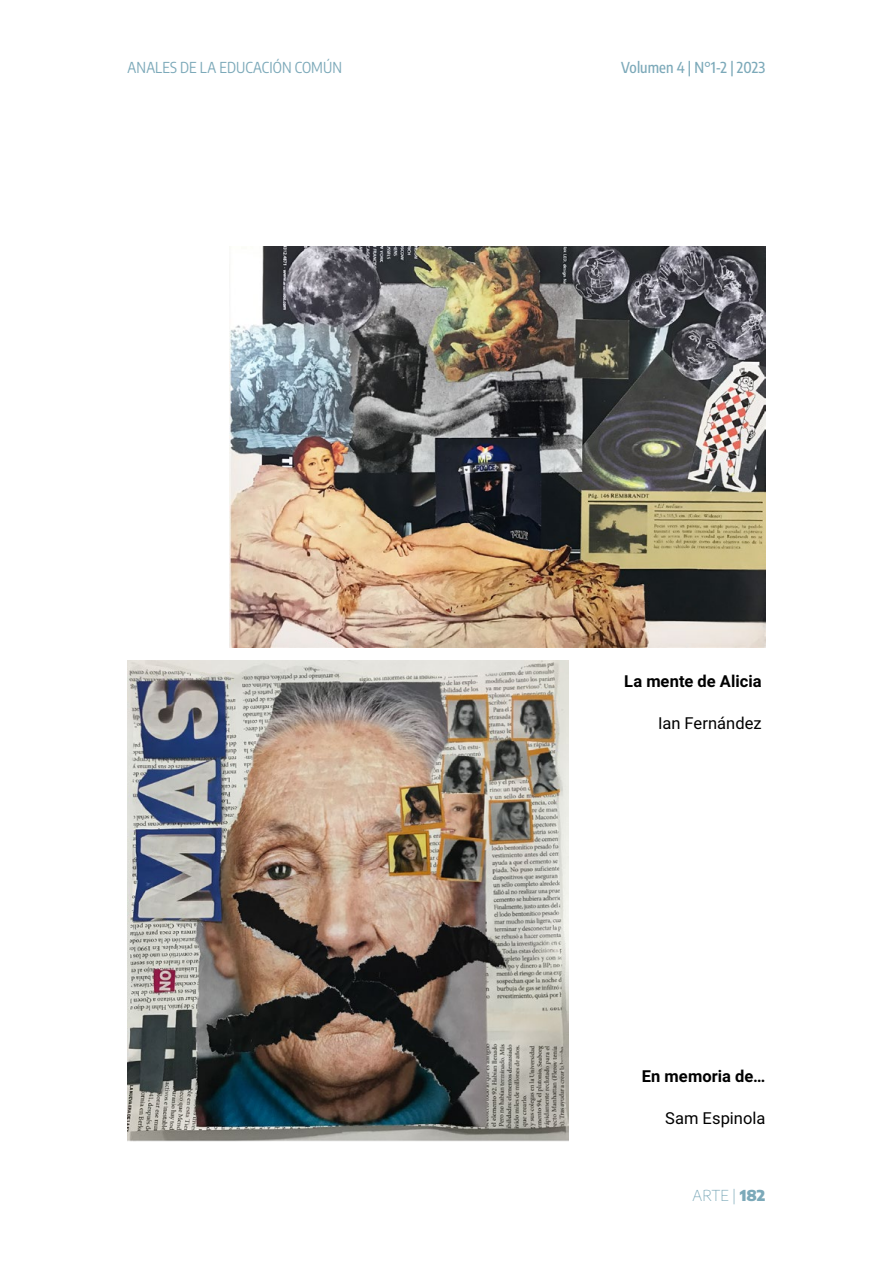
<style>
.page{position:relative;width:893px;height:1263px;background:#fff}
.page>*{position:absolute;margin:0;border:0;box-sizing:border-box;transform-origin:0 0}
.t1{font:700 16.5px "Roboto";letter-spacing:.005em;color:#000}
.t2{font:16.5px "Roboto";color:#000}
.t3{font:15px "Encode Sans Condensed";letter-spacing:.005em;color:#7ca9b9}
.t4{font:500 15px "Encode Sans Condensed";letter-spacing:.005em;color:#7ca9b9}
.t5{font:100 condensed 15px "Encode Sans";letter-spacing:.005em;color:#7ca9b9}
</style>
<div class="page">
<img style="left:128px;top:661px;width:441px;height:480px">
<img style="left:230px;top:247px;width:535px;height:400px">
<p class="t3" style="left:128px;top:57px;width:216px">ANALES DE LA EDUCACIÓN COMÚN</p>
<p class="t4" style="left:621px;top:57px;width:146px">Volumen 4 | N°1-2 | 2023</p>
<p class="t1" style="left:624px;top:670px;width:139px">La mente de Alicia</p>
<p class="t2" style="left:658px;top:712px;width:105px">Ian Fernández</p>
<p class="t1" style="left:642px;top:1065px;width:125px">En memoria de…</p>
<p class="t2" style="left:665px;top:1107px;width:102px">Sam Espinola</p>
<p class="t5" style="left:692px;top:1185px;width:74px">ARTE | 182</p>
</div>
